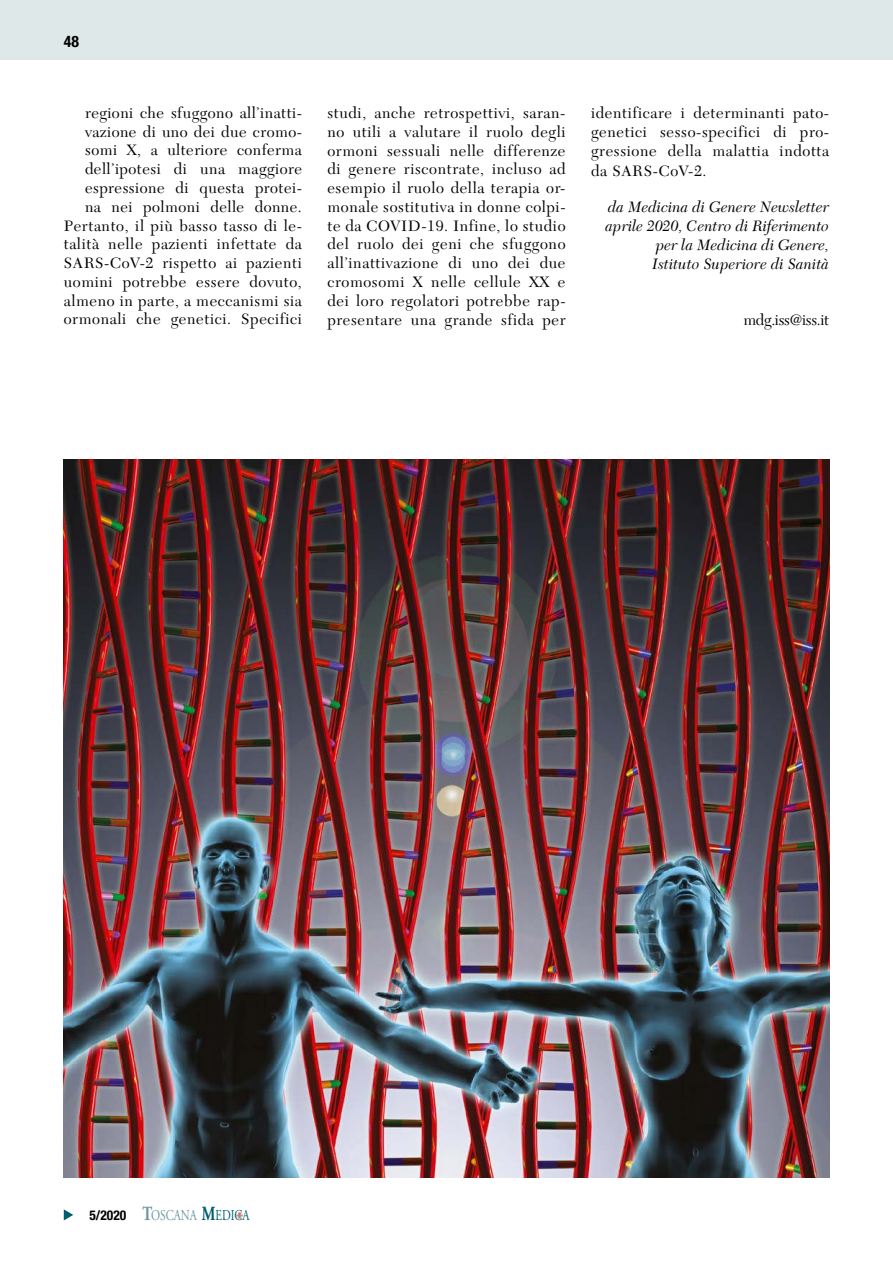
<style>
.page{position:relative;width:893px;height:1263px;background:#fff}
.page>*{position:absolute;margin:0;border:0;box-sizing:border-box;transform-origin:0 0}
.t1{font:15.75px/18.8px "New Caledonia LT Std";letter-spacing:.04em;color:#000;text-align:justify}
.t2{font:italic 15.75px/19.2px "New Caledonia LT Std";color:#000;text-align:right}
.t3{font:700 condensed 13.5px "Helvetica Neue LT Std";color:#000}
.s1{font-family:"Adobe Garamond Pro";font-stretch:normal;font-size:20.1px;color:#6c97a2}
.s2{font-family:"Adobe Garamond Pro";font-weight:400;font-stretch:normal;font-size:15px;color:#6c97a2}
.s3{font-family:"Adobe Garamond Pro";font-stretch:normal;font-size:20.1px;color:#005d6f}
.s4{font-family:"Adobe Garamond Pro";font-weight:400;font-stretch:normal;font-size:15px;color:#005d6f}
</style>
<div class="page">
<svg style="left:64px;top:1209px;width:9px;height:11px"></svg>
<svg style="left:237px;top:1212px;width:6px;height:6px"></svg>
<div style="left:0;top:0;width:893px;height:60px;background:#dee8e9"></div>
<img style="left:64px;top:459px;width:765px;height:719px">
<p class="t1" style="left:64px;top:104px;width:240px;text-align:right">regioni che sfuggono all’inatti&shy;vazione di uno dei due cromo&shy;somi X, a ulteriore conferma dell’ipotesi di una maggiore espressione di questa protei-<br>na nei polmoni delle donne.<br>Pertanto, il più basso tasso di le&shy;talità nelle pazienti infettate da<br>SARS-CoV-2 rispetto ai pazienti uomini potrebbe essere dovuto, almeno in parte, a meccanismi sia ormonali che genetici. Specifici</p>
<p class="t1" style="left:327px;top:104px;width:240px">studi, anche retrospettivi, saran&shy;no utili a valutare il ruolo degli ormoni sessuali nelle differenze di genere riscontrate, incluso ad esempio il ruolo della terapia or&shy;monale sostitutiva in donne colpi&shy;te da COVID-19. Infine, lo studio del ruolo dei geni che sfuggono all’inattivazione di uno dei due cromosomi X nelle cellule XX e dei loro regolatori potrebbe rap&shy;presentare una grande sfida per</p>
<p class="t1" style="left:591px;top:104px;width:240px;line-height:19.2px">identificare i determinanti pato&shy;genetici sesso-specifici di pro&shy;gressione della malattia indotta da SARS-CoV-2.</p>
<p class="t2" style="left:606px;top:197px;width:225px">da Medicina di Genere Newsletter aprile 2020, Centro di Riferimento per la Medicina di Genere,<br>Istituto Superiore di Sanità</p>
<p class="t1" style="left:743px;top:310px;width:87px">mdg.iss@iss.it</p>
<p class="t3" style="left:89px;top:1207px;width:161px">5/2020 <span class="s1">T</span><span class="s2">OSCANA</span> <span class="s3">M</span><span class="s4">EDICA</span></p>
</div>
